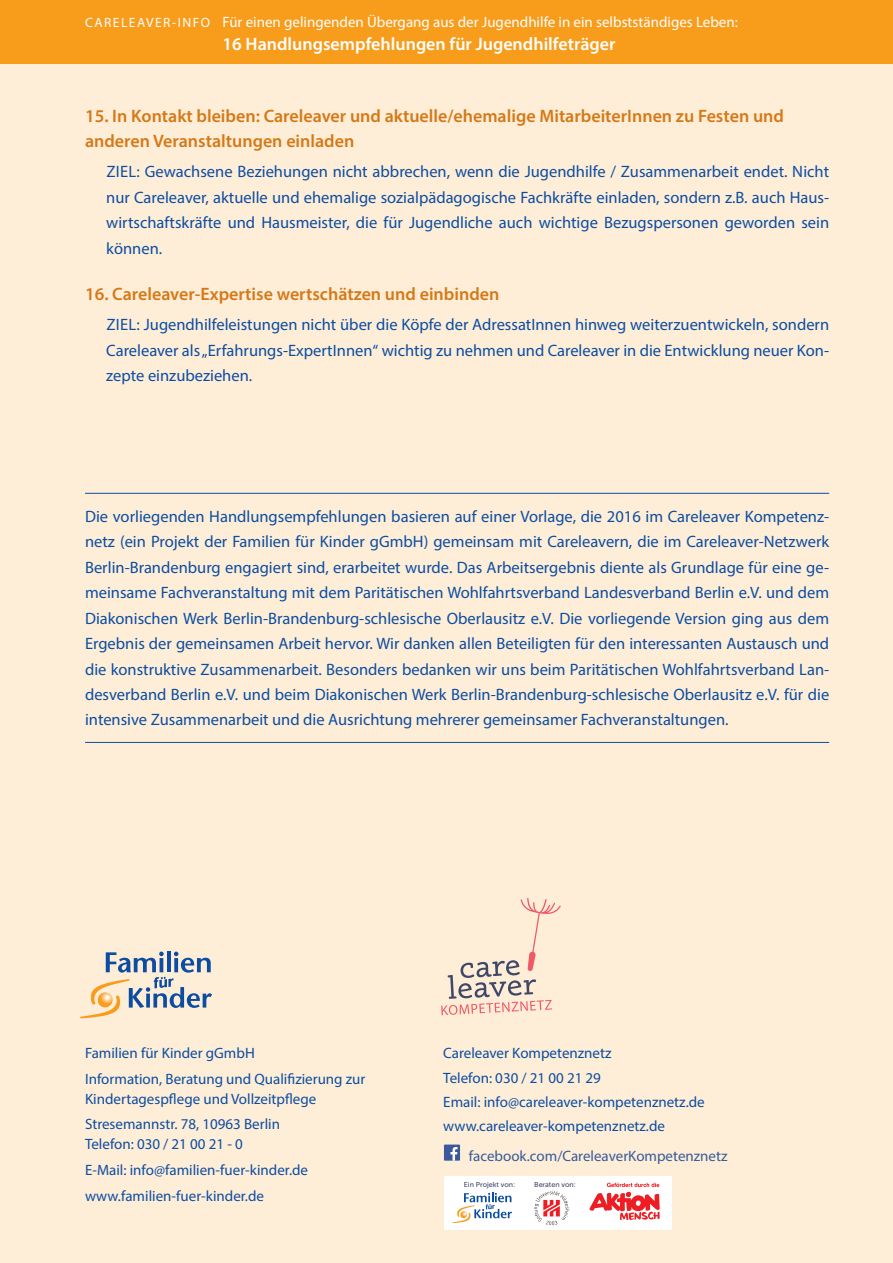
<style>
.page{position:relative;width:893px;height:1263px;background:#feeed8}
.page>*{position:absolute;margin:0;border:0;box-sizing:border-box;transform-origin:0 0}
.t1{font:600 18px/25.5px "Myriad Pro";color:#d57918}
.t2{font:600 18px "Myriad Pro";color:#fff}
.t3{font:16.5px/25.5px "Myriad Pro";color:#0d4da1;text-align:justify}
.t4{font:15px/25.8px "Myriad Pro";color:#0d4da1}
.t5{font:15px "Myriad Pro";color:#fff}
.t6{font:15px "Myriad Pro";color:#385b99}
.t7{font:7.05px "Museo Sans 500";color:#3f4868}
.s1{font-size:13.5px}
</style>
<div class="page">
<div style="left:0;top:0;width:893px;height:64px;background:#f89c1c"></div>
<svg style="left:441px;top:898px;width:120px;height:117px"></svg>
<svg style="left:80px;top:951px;width:132px;height:67px"></svg>
<div style="left:444px;top:1176px;width:228px;height:54px;background:#fff"></div>
<svg style="left:589px;top:1183px;width:71px;height:37px"></svg>
<svg style="left:452px;top:1193px;width:60px;height:30px"></svg>
<svg style="left:535px;top:1190px;width:34px;height:35px"></svg>
<hr style="left:85px;top:493px;width:744px;height:1px;background:#0d4da1">
<hr style="left:85px;top:742px;width:744px;height:1px;background:#0d4da1">
<div style="left:444px;top:1144px;width:16px;height:17px;background:#3c5a99"></div>
<svg style="left:450px;top:1147px;width:8px;height:14px"></svg>
<p class="t5" style="left:85px;top:13px;width:654px"><span class="s1">CARELEAVER-INFO</span> Für einen gelingenden Übergang aus der Jugendhilfe in ein selbstständiges Leben:</p>
<p class="t2" style="left:223px;top:32px;width:394px">16 Handlungsempfehlungen für Jugendhilfeträger</p>
<p class="t1" style="left:85px;top:103px;width:700px">15. In Kontakt bleiben: Careleaver und aktuelle/ehemalige MitarbeiterInnen zu Festen und anderen Veranstaltungen einladen</p>
<p class="t3" style="left:106px;top:159px;width:724px">ZIEL: Gewachsene Beziehungen nicht abbrechen, wenn die Jugendhilfe / Zusammenarbeit endet. Nicht nur Careleaver, aktuelle und ehemalige sozialpädagogische Fachkräfte einladen, sondern z.B. auch Haus&shy;wirtschaftskräfte und Hausmeister, die für Jugendliche auch wichtige Bezugspersonen geworden sein können.</p>
<p class="t1" style="left:85px;top:281px;width:416px">16. Careleaver-Expertise wertschätzen und einbinden</p>
<p class="t3" style="left:106px;top:312px;width:724px">ZIEL: Jugendhilfeleistungen nicht über die Köpfe der AdressatInnen hinweg weiterzuentwickeln, sondern Careleaver als „Erfahrungs-ExpertInnen“ wichtig zu nehmen und Careleaver in die Entwicklung neuer Kon&shy;zepte einzubeziehen.</p>
<p class="t3" style="left:85px;top:503px;width:746px">Die vorliegenden Handlungsempfehlungen basieren auf einer Vorlage, die 2016 im Careleaver Kompetenz&shy;netz (ein Projekt der Familien für Kinder gGmbH) gemeinsam mit Careleavern, die im Careleaver-Netzwerk Berlin-Brandenburg engagiert sind, erarbeitet wurde. Das Arbeitsergebnis diente als Grundlage für eine ge&shy;meinsame Fachveranstaltung mit dem Paritätischen Wohlfahrtsverband Landesverband Berlin e.V. und dem Diakonischen Werk Berlin-Brandenburg-schlesische Oberlausitz e.V. Die vorliegende Version ging aus dem Ergebnis der gemeinsamen Arbeit hervor. Wir danken allen Beteiligten für den interessanten Austausch und die konstruktive Zusammenarbeit. Besonders bedanken wir uns beim Paritätischen Wohlfahrtsverband Lan&shy;desverband Berlin e.V. und beim Diakonischen Werk Berlin-Brandenburg-schlesische Oberlausitz e.V. für die intensive Zusammenarbeit und die Ausrichtung mehrerer gemeinsamer Fachveranstaltungen.</p>
<p class="t4" style="left:85px;top:1040px;width:282px">Familien für Kinder gGmbH<br>Information, Beratung und Qualifizierung zur</p>
<p class="t4" style="left:85px;top:1085px;width:233px">Kindertagespflege und Vollzeitpflege<br>Stresemannstr. 78, 10963 Berlin</p>
<p class="t4" style="left:85px;top:1131px;width:225px">Telefon: 030 / 21 00 21 - 0<br>E-Mail: info@familien-fuer-kinder.de www.familien-fuer-kinder.de</p>
<p class="t4" style="left:443px;top:1041px;width:263px;line-height:24.5px">Careleaver Kompetenznetz<br>Telefon: 030 / 21 00 21 29<br>Email: info@careleaver-kompetenznetz.de www.careleaver-kompetenznetz.de</p>
<p class="t6" style="left:469px;top:1146px;width:260px">facebook.com/CareleaverKompetenznetz</p>
<p class="t7" style="left:464px;top:1181px;width:53px">Ein Projekt von:</p>
<p class="t7" style="left:534px;top:1181px;width:43px">Beraten von:</p>
</div>
